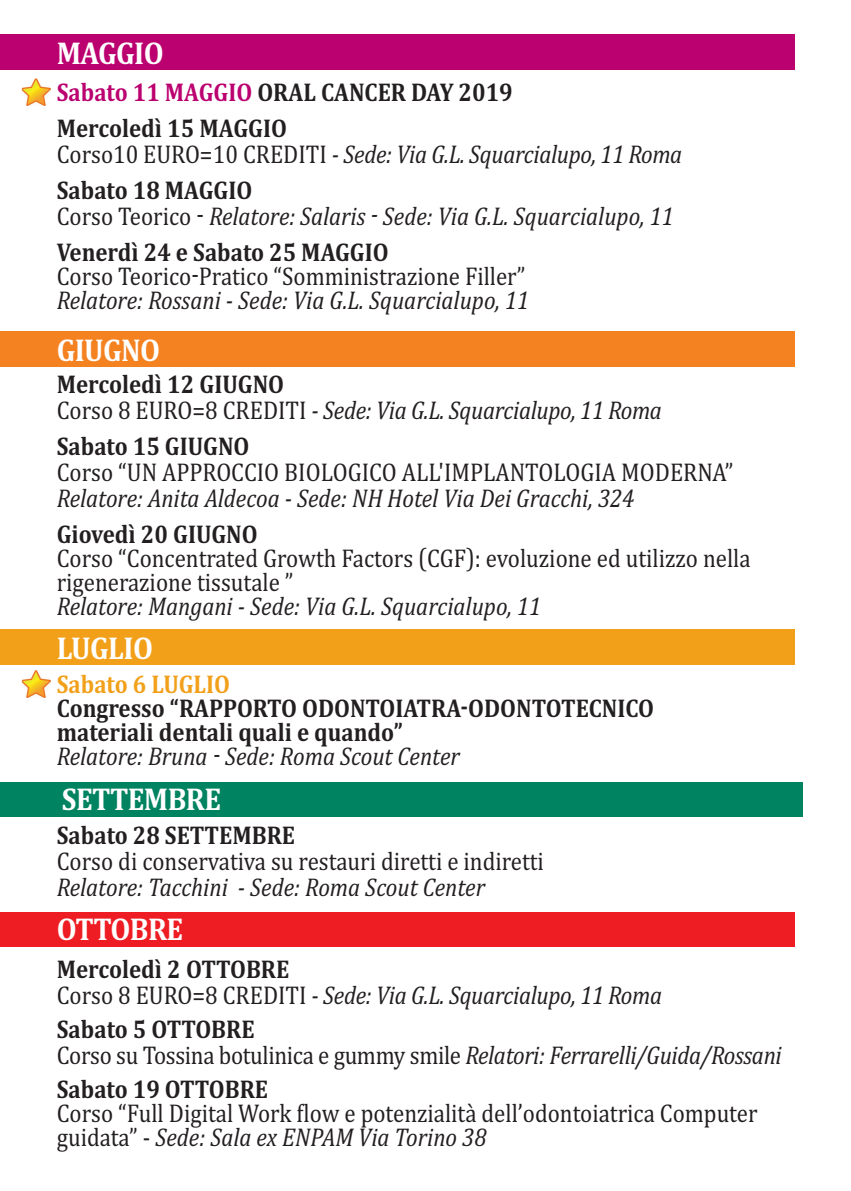
<style>
.page{position:relative;width:851px;height:1191px;background:#fff}
.page>*{position:absolute;margin:0;border:0;box-sizing:border-box;transform-origin:0 0}
.t1{font:700 32px "Cambria";letter-spacing:-.02em;color:#fff;scale:.9 1}
.t2{font:italic 26px/36px "Cambria";color:#231f20;scale:.88 1}
.t3{font:26px/24px "Cambria";color:#231f20;scale:.88 1}
.t4{font:700 26px/36px "Cambria";color:#231f20;scale:.88 1}
.t5{font:700 26px "Cambria";color:#f2a019;scale:.88 1}
.s1{color:#bb016f}
.s2{font-style:normal}
.s3{font-weight:700;font-style:normal}
.s4{font-weight:700}
.s5{font-style:italic}
</style>
<div class="page">
<div style="left:0;top:34px;width:794px;height:35px;background:#bb016f"></div>
<div style="left:0;top:629px;width:794px;height:35px;background:#f2a019"></div>
<div style="left:0;top:331px;width:794px;height:35px;background:#f58220"></div>
<div style="left:0;top:782px;width:802px;height:34px;background:#008361"></div>
<div style="left:0;top:912px;width:794px;height:35px;background:#ee1d23"></div>
<img style="left:22px;top:79px;width:28px;height:27px">
<img style="left:22px;top:670px;width:28px;height:27px">
<p class="t1" style="left:57px;top:34px;width:120px">MAGGIO</p>
<p class="t4" style="left:57px;top:74px;width:519px"><span class="s1">Sabato 11 MAGGIO</span> ORAL CANCER DAy 2019<br>Mercoledì 15 MAGGIO</p>
<p class="t2" style="left:57px;top:136px;width:712px"><span class="s2">Corso10 EURO=10 CREDITI</span> - Sede: Via G.L. Squarcialupo, 11 Roma<br><span class="s3">Sabato 18 MAGGIO</span></p>
<p class="t2" style="left:57px;top:198px;width:703px"><span class="s2">Corso Teorico -</span> Relatore: Salaris - Sede: Via G.L. Squarcialupo, 11<br><span class="s3">Venerdì 24 e Sabato 25 MAGGIO</span></p>
<p class="t3" style="left:57px;top:264px;width:534px">Corso Teorico-Pratico “Somministrazione Filler”</p>
<p class="t2" style="left:57px;top:282px;width:538px">Relatore: Rossani - Sede: Via G.L. Squarcialupo, 11</p>
<p class="t1" style="left:57px;top:331px;width:116px">GIUGNO</p>
<p class="t2" style="left:57px;top:371px;width:689px;line-height:26px"><span class="s3">Mercoledì 12 GIUGNO<br></span><span class="s2">Corso 8 EURO=8 CREDITI</span> - Sede: Via G.L. Squarcialupo, 11 Roma</p>
<p class="t4" style="left:57px;top:428px;width:220px">Sabato 15 GIUGNO</p>
<p class="t3" style="left:57px;top:460px;width:770px">Corso “UN APPROCCIO BIOLOGICO ALL'IMPLANTOLOGIA MODERNA”</p>
<p class="t2" style="left:57px;top:480px;width:657px">Relatore: Anita Aldecoa - Sede: NH Hotel Via Dei Gracchi, 324</p>
<p class="t4" style="left:57px;top:516px;width:230px">Giovedì 20 GIUGNO</p>
<p class="t3" style="left:57px;top:546px;width:789px">Corso “Concentrated Growth Factors (CGF): evoluzione ed utilizzo nella rigenerazione tissutale ”</p>
<p class="t2" style="left:57px;top:588px;width:552px">Relatore: Mangani - Sede: Via G.L. Squarcialupo, 11</p>
<p class="t1" style="left:57px;top:629px;width:108px">LUGLIO</p>
<p class="t5" style="left:57px;top:669px;width:198px">Sabato 6 LUGLIO</p>
<p class="t4" style="left:57px;top:696px;width:680px;line-height:24px">Congresso “RAPPORTO ODONTOIATRA-ODONTOTECNICO materiali dentali quali e quando”</p>
<p class="t2" style="left:57px;top:738px;width:459px">Relatore: Bruna - Sede: Roma Scout Center</p>
<p class="t1" style="left:62px;top:780px;width:178px">SETTEMBRE</p>
<p class="t4" style="left:57px;top:816px;width:272px">Sabato 28 SETTEMBRE</p>
<p class="t3" style="left:57px;top:848px;width:555px">Corso di conservativa su restauri diretti e indiretti</p>
<p class="t2" style="left:57px;top:868px;width:488px">Relatore: Tacchini - Sede: Roma Scout Center</p>
<p class="t1" style="left:57px;top:910px;width:142px">OTTOBRE</p>
<p class="t2" style="left:57px;top:955px;width:689px;line-height:26px"><span class="s3">Mercoledì 2 OTTOBRE<br></span><span class="s2">Corso 8 EURO=8 CREDITI</span> - Sede: Via G.L. Squarcialupo, 11 Roma</p>
<p class="t3" style="left:57px;top:1015px;width:825px;line-height:26px"><span class="s4">Sabato 5 OTTOBRE<br></span>Corso su Tossina botulinica e gummy smile <span class="s5">Relatori: Ferrarelli/Guida/Rossani</span></p>
<p class="t4" style="left:57px;top:1070px;width:242px">Sabato 19 OTTOBRE</p>
<p class="t3" style="left:57px;top:1100px;width:797px">Corso “Full Digital Work flow e potenzialità dell’odontoiatrica Computer guidata” - <span class="s5">Sede: Sala ex ENPAM Via Torino 38</span></p>
</div>
